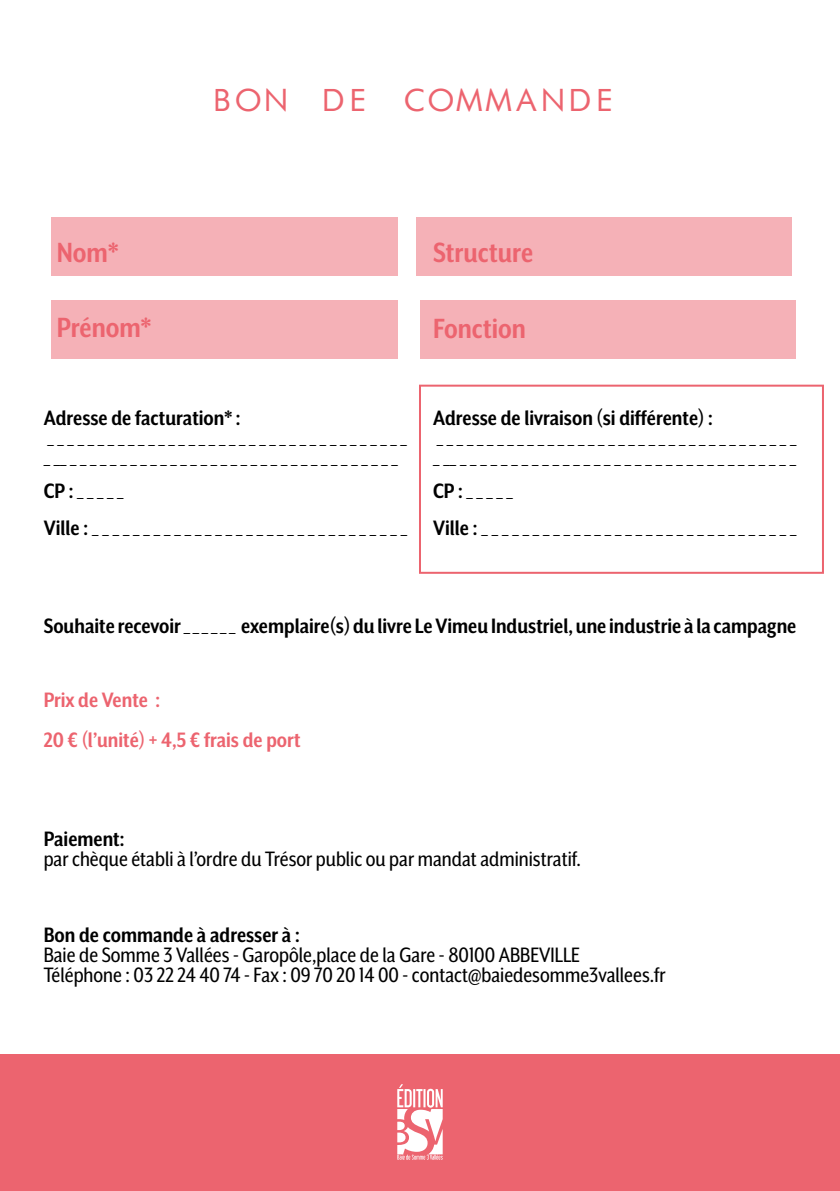
<style>
.page{position:relative;width:840px;height:1191px;background:#fff}
.page>*{position:absolute;margin:0;border:0;box-sizing:border-box;transform-origin:0 0}
.t1{font:700 32px "Mr Eaves XL San Nar OT";color:#ec646f}
.t2{font:30px "Futurist Fixed Width";letter-spacing:-.12em;color:#ec646f}
.t3{font:700 24px/20px "Mr Eaves XL San Nar OT";color:#000}
.t4{font:24px/20px "Mr Eaves XL San Nar OT";color:#000}
.t5{font:700 24px/40px "Mr Eaves XL San Nar OT";color:#ec646f}
</style>
<div class="page">
<div style="left:51px;top:300px;width:346px;height:59px;background:#f5b1b7"></div>
<div style="left:420px;top:300px;width:375px;height:59px;background:#f5b1b7"></div>
<div style="left:416px;top:217px;width:375px;height:59px;background:#f5b1b7"></div>
<div style="left:51px;top:217px;width:346px;height:59px;background:#f5b1b7"></div>
<div style="left:0;top:1054px;width:839px;height:137px;background:#ec646f"></div>
<div style="left:419px;top:385px;width:404px;height:189px;border:2px solid #ec646f"></div>
<svg style="left:397px;top:1084px;width:45px;height:75px"></svg>
<h1 class="t1" style="left:57px;top:236px;width:63px">Nom*</h1>
<h1 class="t1" style="left:57px;top:311px;width:96px">Prénom*</h1>
<p class="t2" style="left:207px;top:81px;width:414px">BON DE COMMANDE</p>
<h1 class="t1" style="left:433px;top:236px;width:102px">Structure</h1>
<h1 class="t1" style="left:433px;top:312px;width:94px">Fonction</h1>
<p class="t3" style="left:44px;top:408px;width:364px">Adresse de facturation* :<br>_ _ _ _ _ _ _ _ _ _ _ _ _ _ _ _ _ _ _ _ _ _ _ _ _ _ _ _ _ _ _ _ _ _ _ _ _ __ _ _ _ _ _ _ _ _ _ _ _ _ _ _ _ _ _ _ _ _ _ _ _ _ _ _ _ _ _ _ _ _ _</p>
<p class="t3" style="left:44px;top:472px;width:364px;line-height:36.8px">CP : _ _ _ _ _<br>Ville : _ _ _ _ _ _ _ _ _ _ _ _ _ _ _ _ _ _ _ _ _ _ _ _ _ _ _ _ _ _ _</p>
<p class="t3" style="left:433px;top:408px;width:364px">Adresse de livraison (si différente) :<br>_ _ _ _ _ _ _ _ _ _ _ _ _ _ _ _ _ _ _ _ _ _ _ _ _ _ _ _ _ _ _ _ _ _ _ _ _ __ _ _ _ _ _ _ _ _ _ _ _ _ _ _ _ _ _ _ _ _ _ _ _ _ _ _ _ _ _ _ _ _ _</p>
<p class="t3" style="left:433px;top:472px;width:364px;line-height:36.8px">CP : _ _ _ _ _<br>Ville : _ _ _ _ _ _ _ _ _ _ _ _ _ _ _ _ _ _ _ _ _ _ _ _ _ _ _ _ _ _ _</p>
<p class="t3" style="left:44px;top:615px;width:753px">Souhaite recevoir _ _ _ _ _ _ exemplaire(s) du livre Le Vimeu Industriel, une industrie à la campagne</p>
<p class="t5" style="left:44px;top:679px;width:258px">Prix de Vente :<br>20 € (l’unité) + 4,5 € frais de port</p>
<p class="t3" style="left:44px;top:829px;width:82px">Paiement:</p>
<p class="t4" style="left:44px;top:849px;width:538px">par chèque établi à l’ordre du Trésor public ou par mandat administratif.</p>
<p class="t3" style="left:44px;top:924px;width:257px">Bon de commande à adresser à :</p>
<p class="t4" style="left:44px;top:944px;width:623px">Baie de Somme 3 Vallées - Garopôle,place de la Gare - 80100 ABBEVILLE<br>Téléphone : 03 22 24 40 74 - Fax : 09 70 20 14 00 - contact@baiedesomme3vallees.fr</p>
</div>
